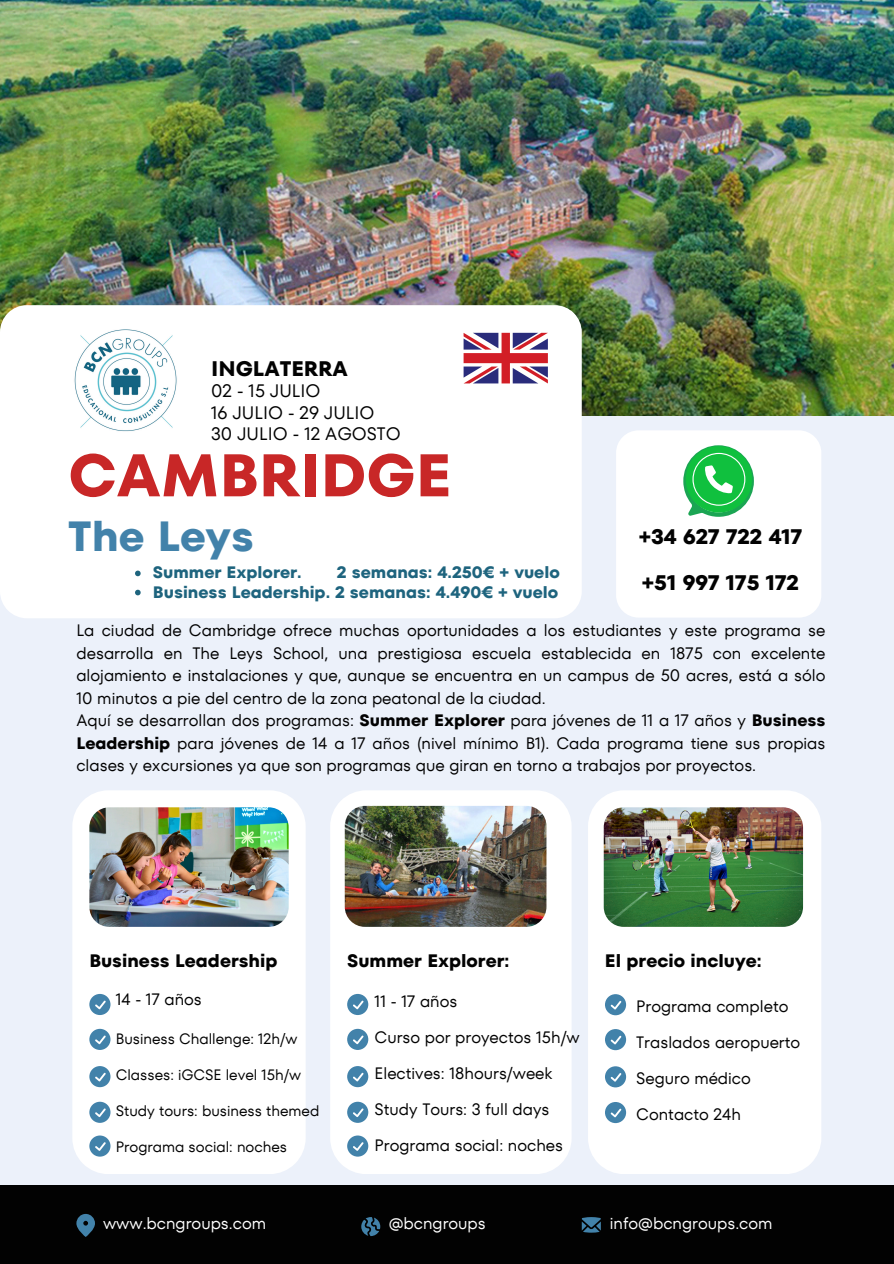
<style>
.page{position:relative;width:894px;height:1264px;background:#fff}
.page>*{position:absolute;margin:0;border:0;box-sizing:border-box;transform-origin:0 0}
.t1{font:700 60px "TT Fors";color:#c82727}
.t2{font:700 42px "TT Fors";color:#4282aa}
.t3{font:700 21px/46.2px "TT Fors";color:#020202}
.t4{font:700 18px "TT Fors";color:#020202}
.t5{font:18px/21.3px "TT Fors";color:#020202}
.t6{font:16.5px/22.5px "TT Fors";color:#020202;text-align:justify}
.t7{font:700 16.5px "TT Fors";color:#1e647e}
.t8{font:16.5px "TT Fors";color:#fff}
.t9{font:15px "TT Fors";color:#020202}
.s1{font-weight:700}
</style>
<div class="page">
<div style="left:0;top:0;width:893px;height:1263px;background:#ecf1fa"></div>
<div style="left:72px;top:790px;width:233px;height:383px;background:#fff"></div>
<div style="left:330px;top:790px;width:241px;height:383px;background:#fff"></div>
<div style="left:588px;top:790px;width:233px;height:383px;background:#fff"></div>
<svg style="left:89px;top:993px;width:21px;height:22px"></svg>
<svg style="left:347px;top:993px;width:21px;height:22px"></svg>
<svg style="left:604px;top:994px;width:22px;height:21px"></svg>
<svg style="left:89px;top:1028px;width:21px;height:21px"></svg>
<svg style="left:347px;top:1028px;width:21px;height:21px"></svg>
<svg style="left:604px;top:1029px;width:22px;height:21px"></svg>
<svg style="left:89px;top:1066px;width:21px;height:21px"></svg>
<svg style="left:347px;top:1066px;width:21px;height:21px"></svg>
<svg style="left:604px;top:1066px;width:22px;height:21px"></svg>
<svg style="left:89px;top:1101px;width:21px;height:21px"></svg>
<svg style="left:347px;top:1101px;width:21px;height:21px"></svg>
<svg style="left:604px;top:1101px;width:22px;height:22px"></svg>
<img style="left:89px;top:807px;width:199px;height:119px;border-radius:20px">
<img style="left:344px;top:805px;width:202px;height:121px;border-radius:20px">
<img style="left:603px;top:807px;width:199px;height:119px;border-radius:20px">
<img style="left:0;top:0;width:893px;height:415px">
<div style="left:0;top:1184px;width:893px;height:79px;background:#020202"></div>
<svg style="left:581px;top:1217px;width:19px;height:15px"></svg>
<svg style="left:361px;top:1217px;width:19px;height:18px"></svg>
<svg style="left:76px;top:1213px;width:19px;height:23px"></svg>
<div style="left:616px;top:430px;width:205px;height:187px;background:#fff;border-radius:22px"></div>
<div style="left:0;top:305px;width:581px;height:313px;background:#fff"></div>
<svg style="left:683px;top:445px;width:70px;height:72px"></svg>
<svg style="left:463px;top:333px;width:84px;height:50px;background:#b37088"></svg>
<img style="left:68px;top:325px;width:114px;height:113px">
<svg style="left:89px;top:1135px;width:21px;height:21px"></svg>
<svg style="left:135px;top:570px;width:6px;height:6px"></svg>
<svg style="left:135px;top:589px;width:6px;height:6px"></svg>
<svg style="left:347px;top:1135px;width:21px;height:21px"></svg>
<p class="t3" style="left:211px;top:345px;width:138px">INGLATERRA</p>
<p class="t5" style="left:211px;top:380px;width:191px">02 - 15 JULIO<br>16 JULIO - 29 JULIO<br>30 JULIO - 12 AGOSTO</p>
<p class="t1" style="left:68px;top:433px;width:384px">CAMBRIDGE</p>
<p class="t2" style="left:68px;top:507px;width:187px">The Leys</p>
<p class="t7" style="left:153px;top:561px;width:150px">Summer Explorer.</p>
<p class="t7" style="left:337px;top:561px;width:224px">2 semanas: 4.250€ + vuelo</p>
<p class="t7" style="left:153px;top:580px;width:407px">Business Leadership. 2 semanas: 4.490€ + vuelo</p>
<p class="t3" style="left:638px;top:513px;width:165px">+34 627 722 417 +51 997 175 172</p>
<p class="t6" style="left:76px;top:619px;width:750px">La ciudad de Cambridge ofrece muchas oportunidades a los estudiantes y este programa se desarrolla en The Leys School, una prestigiosa escuela establecida en 1875 con excelente alojamiento e instalaciones y que, aunque se encuentra en un campus de 50 acres, está a sólo 10 minutos a pie del centro de la zona peatonal de la ciudad.</p>
<p class="t6" style="left:76px;top:709px;width:750px">Aquí se desarrollan dos programas: <span class="s1">Summer Explorer</span> para jóvenes de 11 a 17 años y <span class="s1">Business Leadership</span> para jóvenes de 14 a 17 años (nivel mínimo B1). Cada programa tiene sus propias clases y excursiones ya que son programas que giran en torno a trabajos por proyectos.</p>
<p class="t4" style="left:89px;top:947px;width:190px">Business Leadership</p>
<p class="t4" style="left:347px;top:947px;width:164px">Summer Explorer:</p>
<p class="t4" style="left:604px;top:947px;width:158px">El precio incluye:</p>
<h4 class="t6" style="left:374px;top:990px;width:84px">11 - 17 años</h4>
<p class="t6" style="left:374px;top:1026px;width:207px">Curso por proyectos 15h/w</p>
<p class="t6" style="left:374px;top:1062px;width:179px">Electives: 18hours/week</p>
<p class="t6" style="left:374px;top:1098px;width:176px">Study Tours: 3 full days</p>
<p class="t6" style="left:374px;top:1134px;width:190px">Programa social: noches</p>
<h5 class="t6" style="left:116px;top:988px;width:88px">14 - 17 años</h5>
<h1 class="t9" style="left:116px;top:1027px;width:183px">Business Challenge: 12h/w</h1>
<h2 class="t9" style="left:116px;top:1063px;width:187px">Classes: iGCSE level 15h/w</h2>
<p class="t9" style="left:116px;top:1099px;width:205px">Study tours: business themed</p>
<p class="t9" style="left:116px;top:1135px;width:173px">Programa social: noches</p>
<p class="t6" style="left:636px;top:995px;width:154px">Programa completo</p>
<p class="t6" style="left:636px;top:1031px;width:165px">Traslados aeropuerto</p>
<p class="t6" style="left:636px;top:1067px;width:116px">Seguro médico</p>
<p class="t6" style="left:636px;top:1103px;width:106px">Contacto 24h</p>
<p class="t8" style="left:103px;top:1211px;width:164px">www.bcngroups.com</p>
<p class="t8" style="left:389px;top:1211px;width:98px">@bcngroups</p>
<p class="t8" style="left:609px;top:1211px;width:164px">info@bcngroups.com</p>
</div>
